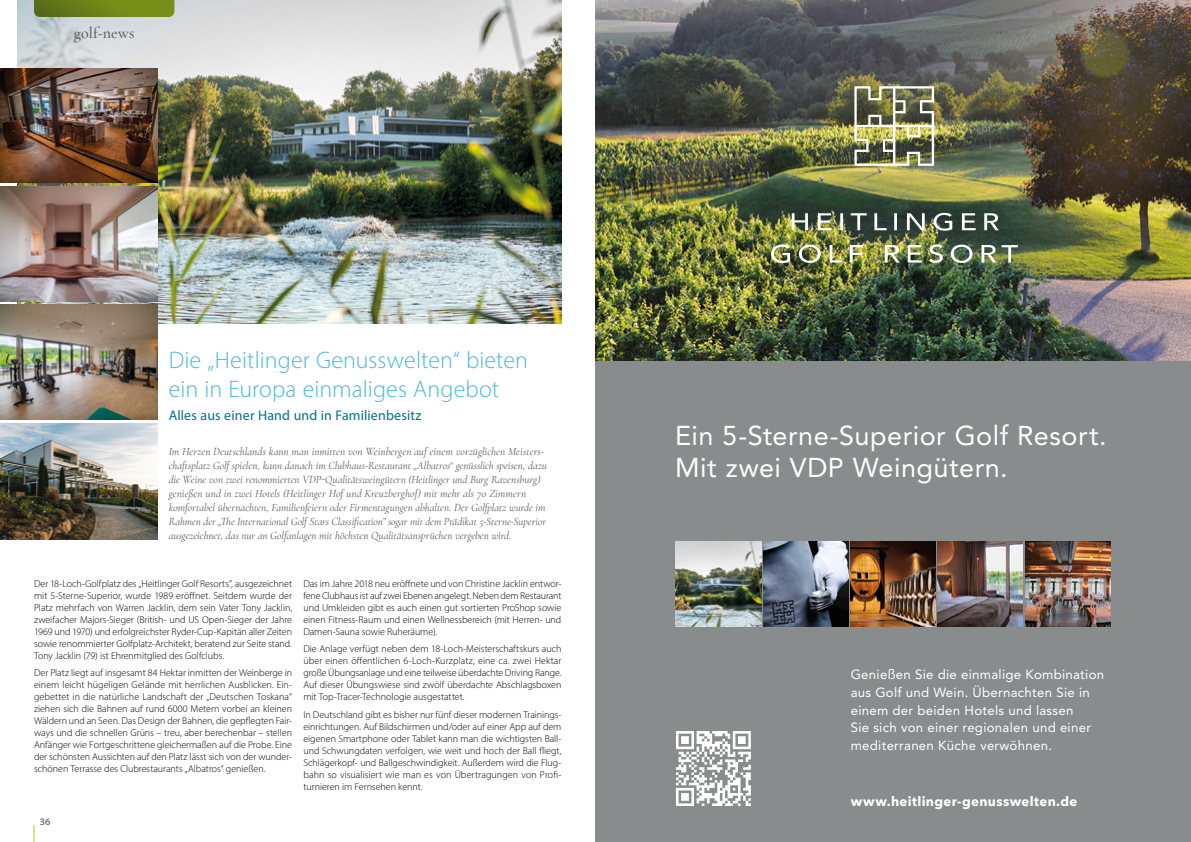
<style>
.page{position:relative;width:1191px;height:842px;background:#fff}
.page>*{position:absolute;margin:0;border:0;box-sizing:border-box;transform-origin:0 0}
.t1{font:27px/32.5px "Avenir LT Std";letter-spacing:.02em;color:#fff}
.t2{font:300 24px/28.8px "Myriad Pro";color:#4bb7e0}
.t3{font:500 16px "Cormorant Garamond";letter-spacing:.01em;color:#575756}
.t4{font:14px "Myriad Pro";letter-spacing:.01em;color:#00708c}
.t5{font:13.3px/17.7px "Avenir LT Std";letter-spacing:.02em;color:#fff}
.t6{font:700 13.3px "Avenir Next LT Pro";letter-spacing:.025em;color:#fff}
.t7{font:italic 11px/14px "Cormorant Garamond";color:#575756}
.t8{font:300 10px/12px "Myriad Pro";letter-spacing:-.005em;color:#000;text-align:justify}
.t9{font:600 10px "Myriad Pro";color:#706f6f}
</style>
<div class="page">
<img style="left:17px;top:0;width:544px;height:324px">
<img style="left:0;top:186px;width:157px;height:115px">
<img style="left:0;top:305px;width:157px;height:114px">
<img style="left:0;top:68px;width:157px;height:115px">
<img style="left:0;top:423px;width:157px;height:116px">
<svg style="left:34px;top:0;width:140px;height:17px;background:#6c8219"></svg>
<div style="left:595px;top:1px;width:596px;height:841px;background:#898c8d"></div>
<svg style="left:676px;top:731px;width:75px;height:75px"></svg>
<img style="left:595px;top:0;width:596px;height:360px">
<img style="left:791px;top:213px;width:208px;height:18px">
<img style="left:771px;top:244px;width:246px;height:19px">
<img style="left:854px;top:86px;width:80px;height:80px">
<img style="left:1025px;top:541px;width:85px;height:85px">
<img style="left:938px;top:541px;width:85px;height:85px">
<img style="left:850px;top:541px;width:85px;height:85px">
<img style="left:763px;top:541px;width:85px;height:85px">
<img style="left:676px;top:541px;width:85px;height:85px">
<svg style="left:34px;top:825px;width:1px;height:17px"></svg>
<h3 class="t3" style="left:74px;top:23px;width:62px">golf-news</h3>
<h2 class="t2" style="left:169px;top:346px;width:361px">Die „Heitlinger Genusswelten“ bieten ein in Europa einmaliges Angebot</h2>
<h3 class="t4" style="left:169px;top:406px;width:254px">Alles aus einer Hand und in Familienbesitz</h3>
<p class="t7" style="left:169px;top:445px;width:380px">Im Herzen Deutschlands kann man inmitten von Weinbergen auf einem vorzüglichen Meisters&shy;chaftsplatz Golf spielen, kann danach im Clubhaus-Restaurant „Albatros“ genüsslich speisen, dazu die Weine von zwei renommierten VDP-Qualitätsweingütern (Heitlinger und Burg Ravensburg) genießen und in zwei Hotels (Heitlinger Hof und Kreuzberghof) mit mehr als 70 Zimmern komfortabel übernachten, Familienfeiern oder Firmentagungen abhalten. Der Golfplatz wurde im Rahmen der „The International Golf Stars Classification” sogar mit dem Prädikat 5-Sterne-Superior ausgezeichnet, das nur an Golfanlagen mit höchsten Qualitätsansprüchen vergeben wird.</p>
<p class="t8" style="left:34px;top:577px;width:260px">Der 18-Loch-Golfplatz des „Heitlinger Golf Resorts”, ausgezeichnet mit 5-Sterne-Superior, wurde 1989 eröffnet. Seitdem wurde der Platz mehrfach von Warren Jacklin, dem sein Vater Tony Jacklin, zweifacher Majors-Sieger (British- und US Open-Sieger der Jahre 1969 und 1970) und erfolgreichster Ryder-Cup-Kapitän aller Zeiten sowie renommierter Golfplatz-Architekt, beratend zur Seite stand.<br>Tony Jacklin (79) ist Ehrenmitglied des Golfclubs.</p>
<p class="t8" style="left:34px;top:667px;width:259px">Der Platz liegt auf insgesamt 84 Hektar inmitten der Weinberge in einem leicht hügeligen Gelände mit herrlichen Ausblicken. Ein&shy;gebettet in die natürliche Landschaft der „Deutschen Toskana“ ziehen sich die Bahnen auf rund 6000 Metern vorbei an kleinen Wäldern und an Seen. Das Design der Bahnen, die gepflegten Fair&shy;ways und die schnellen Grüns – treu, aber berechenbar – stellen Anfänger wie Fortgeschrittene gleichermaßen auf die Probe. Eine der schönsten Aussichten auf den Platz lässt sich von der wunder&shy;schönen Terrasse des Clubrestaurants „Albatros“ genießen.</p>
<p class="t9" style="left:40px;top:815px;width:12px">36</p>
<p class="t8" style="left:303px;top:577px;width:259px">Das im Jahre 2018 neu eröffnete und von Christine Jacklin entwor&shy;fene Clubhaus ist auf zwei Ebenen angelegt. Neben dem Restaurant und Umkleiden gibt es auch einen gut sortierten ProShop sowie einen Fitness-Raum und einen Wellnessbereich (mit Herren- und Damen-Sauna sowie Ruheräume).</p>
<p class="t8" style="left:303px;top:643px;width:259px">Die Anlage verfügt neben dem 18-Loch-Meisterschaftskurs auch über einen öffentlichen 6-Loch-Kurzplatz, eine ca. zwei Hektar große Übungsanlage und eine teilweise überdachte Driving Range.<br>Auf dieser Übungswiese sind zwölf überdachte Abschlagsboxen mit Top-Tracer-Technologie ausgestattet.</p>
<p class="t8" style="left:303px;top:709px;width:259px">In Deutschland gibt es bisher nur fünf dieser modernen Trainings&shy;einrichtungen. Auf Bildschirmen und/oder auf einer App auf dem eigenen Smartphone oder Tablet kann man die wichtigsten Ball&shy;und Schwungdaten verfolgen, wie weit und hoch der Ball fliegt, Schlägerkopf- und Ballgeschwindigkeit. Außerdem wird die Flug&shy;bahn so visualisiert wie man es von Übertragungen von Profi&shy;turnieren im Fernsehen kennt.</p>
<h1 class="t1" style="left:675px;top:419px;width:433px">Ein 5-Sterne-Superior Golf Resort.<br>Mit zwei VDP Weingütern.</h1>
<h3 class="t5" style="left:850px;top:666px;width:255px">Genießen Sie die einmalige Kombination aus Golf und Wein. Übernachten Sie in einem der beiden Hotels und lassen<br>Sie sich von einer regionalen und einer mediterranen Küche verwöhnen.</h3>
<h3 class="t6" style="left:850px;top:793px;width:228px">www.heitlinger-genusswelten.de</h3>
</div>
